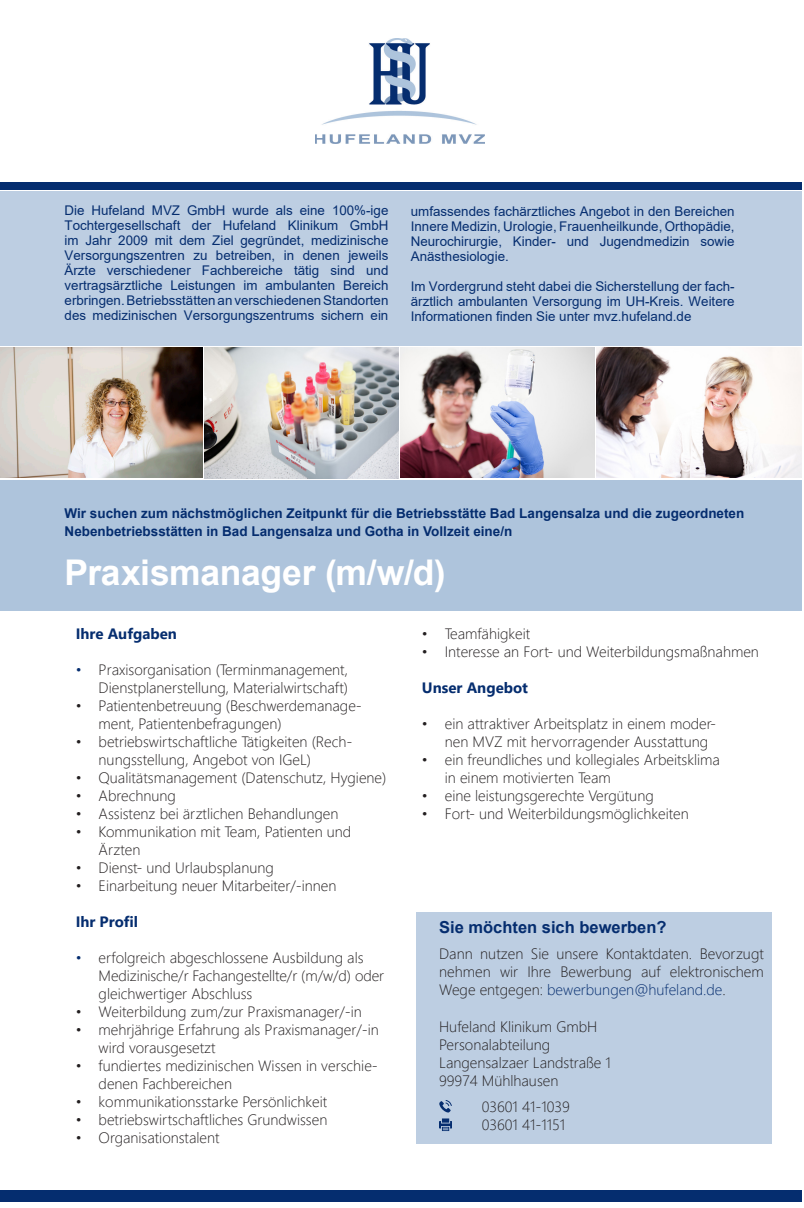
<style>
.page{position:relative;width:804px;height:1208px;background:#fff}
.page>*{position:absolute;margin:0;border:0;box-sizing:border-box;transform-origin:0 0}
.t1{font:700 35.4px "Arial";letter-spacing:-.01em;color:#fff}
.t2{font:700 16.5px "Arial";color:#052d6f}
.t3{font:300 15px/18px "Segoe UI";color:#231f20}
.t4{font:700 15px "Segoe UI";color:#052d6f}
.t5{font:700 13.5px/18px "Arial";color:#052d6f}
.t6{font:13.35px/15px "Arial";color:#052d6f;text-align:justify}
.s1{color:#052d6f}
</style>
<div class="page">
<div style="left:0;top:182px;width:801px;height:8px;background:#052d6f"></div>
<div style="left:0;top:192px;width:801px;height:154px;background:#bdcee2"></div>
<img style="left:0;top:348px;width:202px;height:130px">
<img style="left:401px;top:348px;width:193px;height:130px">
<img style="left:596px;top:348px;width:205px;height:130px">
<div style="left:0;top:480px;width:801px;height:130px;background:#aec4dc"></div>
<div style="left:0;top:1190px;width:801px;height:11px;background:#052d6f"></div>
<img style="left:315px;top:39px;width:170px;height:105px">
<img style="left:205px;top:348px;width:194px;height:130px">
<div style="left:416px;top:912px;width:355px;height:232px;background:#bdcee2"></div>
<svg style="left:439px;top:1100px;width:13px;height:12px"></svg>
<svg style="left:439px;top:1118px;width:13px;height:13px"></svg>
<p class="t6" style="left:65px;top:202px;width:325px">Die Hufeland MVZ GmbH wurde als eine 100%-ige Tochtergesellschaft der Hufeland Klinikum GmbH im Jahr 2009 mit dem Ziel gegründet, medizinische Versorgungszentren zu betreiben, in denen jeweils Ärzte verschiedener Fachbereiche tätig sind und vertragsärztliche Leistungen im ambulanten Bereich erbringen. Betriebsstätten an verschiedenen Standorten des medizinischen Versorgungszentrums sichern ein</p>
<p class="t6" style="left:411px;top:203px;width:325px">umfassendes fachärztliches Angebot in den Bereichen Innere Medizin, Urologie, Frauenheilkunde, Orthopädie, Neurochirurgie, Kinder- und Jugendmedizin sowie Anästhesiologie.</p>
<p class="t6" style="left:411px;top:278px;width:325px">Im Vordergrund steht dabei die Sicherstellung der fach&shy;ärztlich ambulanten Versorgung im UH-Kreis. Weitere Informationen finden Sie unter mvz.hufeland.de</p>
<p class="t5" style="left:65px;top:504px;width:681px">Wir suchen zum nächstmöglichen Zeitpunkt für die Betriebsstätte Bad Langensalza und die zugeordneten<br>Nebenbetriebsstätten in Bad Langensalza und Gotha in Vollzeit eine/n</p>
<p class="t1" style="left:65px;top:547px;width:383px">Praxismanager (m/w/d)</p>
<p class="t4" style="left:76px;top:619px;width:103px">Ihre Aufgaben</p>
<p class="t3" style="left:76px;top:659px;width:274px;text-align:right"><span class="s1">•</span> Praxisorganisation (Terminmanagement,<br>Dienstplanerstellung, Materialwirtschaft)</p>
<p class="t3" style="left:99px;top:695px;width:265px;text-indent:-23px">• Patientenbetreuung (Beschwerdemanage&shy;ment, Patientenbefragungen)</p>
<p class="t3" style="left:99px;top:731px;width:255px;text-indent:-23px">• betriebswirtschaftliche Tätigkeiten (Rech&shy;nungsstellung, Angebot von IGeL)</p>
<p class="t3" style="left:76px;top:767px;width:312px">• Qualitätsmanagement (Datenschutz, Hygiene)</p>
<p class="t3" style="left:76px;top:785px;width:102px">• Abrechnung</p>
<p class="t3" style="left:76px;top:803px;width:264px">• Assistenz bei ärztlichen Behandlungen</p>
<p class="t3" style="left:99px;top:821px;width:254px;text-indent:-23px">• Kommunikation mit Team, Patienten und<br>Ärzten</p>
<p class="t3" style="left:76px;top:857px;width:200px">• Dienst- und Urlaubsplanung</p>
<p class="t3" style="left:76px;top:875px;width:262px">• Einarbeitung neuer Mitarbeiter/-innen</p>
<p class="t4" style="left:76px;top:907px;width:64px">Ihr Profil</p>
<p class="t3" style="left:99px;top:947px;width:287px;text-indent:-23px"><span class="s1">•</span> erfolgreich abgeschlossene Ausbildung als<br>Medizinische/r Fachangestellte/r (m/w/d) oder gleichwertiger Abschluss</p>
<p class="t3" style="left:76px;top:1001px;width:288px">• Weiterbildung zum/zur Praxismanager/-in</p>
<p class="t3" style="left:99px;top:1019px;width:282px;text-indent:-23px">• mehrjährige Erfahrung als Praxismanager/-in wird vorausgesetzt</p>
<p class="t3" style="left:99px;top:1055px;width:281px;text-indent:-23px">• fundiertes medizinischen Wissen in verschie&shy;denen Fachbereichen</p>
<p class="t3" style="left:76px;top:1091px;width:253px">• kommunikationsstarke Persönlichkeit</p>
<p class="t3" style="left:76px;top:1109px;width:253px">• betriebswirtschaftliches Grundwissen</p>
<p class="t3" style="left:76px;top:1127px;width:145px">• Organisationstalent</p>
<p class="t3" style="left:422px;top:623px;width:110px">• Teamfähigkeit</p>
<p class="t3" style="left:422px;top:641px;width:338px">• Interesse an Fort- und Weiterbildungsmaßnahmen</p>
<p class="t4" style="left:422px;top:673px;width:108px">Unser Angebot</p>
<p class="t3" style="left:445px;top:713px;width:273px;text-indent:-23px">• ein attraktiver Arbeitsplatz in einem moder&shy;nen MVZ mit hervorragender Ausstattung</p>
<p class="t3" style="left:445px;top:749px;width:277px;text-indent:-23px">• ein freundliches und kollegiales Arbeitsklima in einem motivierten Team</p>
<p class="t3" style="left:422px;top:785px;width:233px">• eine leistungsgerechte Vergütung</p>
<p class="t3" style="left:422px;top:803px;width:268px">• Fort- und Weiterbildungsmöglichkeiten</p>
<p class="t2" style="left:439px;top:915px;width:229px">Sie möchten sich bewerben?</p>
<p class="t3" style="left:439px;top:943px;width:326px;text-align:justify">Dann nutzen Sie unsere Kontaktdaten. Bevorzugt nehmen wir Ihre Bewerbung auf elektronischem Wege entgegen: <span class="s1">bewerbungen@hufeland.de</span>.</p>
<p class="t3" style="left:439px;top:1015px;width:160px">Hufeland Klinikum GmbH</p>
<p class="t3" style="left:439px;top:1033px;width:113px">Personalabteilung</p>
<p class="t3" style="left:439px;top:1051px;width:173px">Langensalzaer Landstraße 1</p>
<p class="t3" style="left:439px;top:1069px;width:121px">99974 Mühlhausen</p>
<p class="t3" style="left:481px;top:1096px;width:90px">03601 41-1039</p>
<p class="t3" style="left:481px;top:1114px;width:85px">03601 41-1151</p>
</div>
